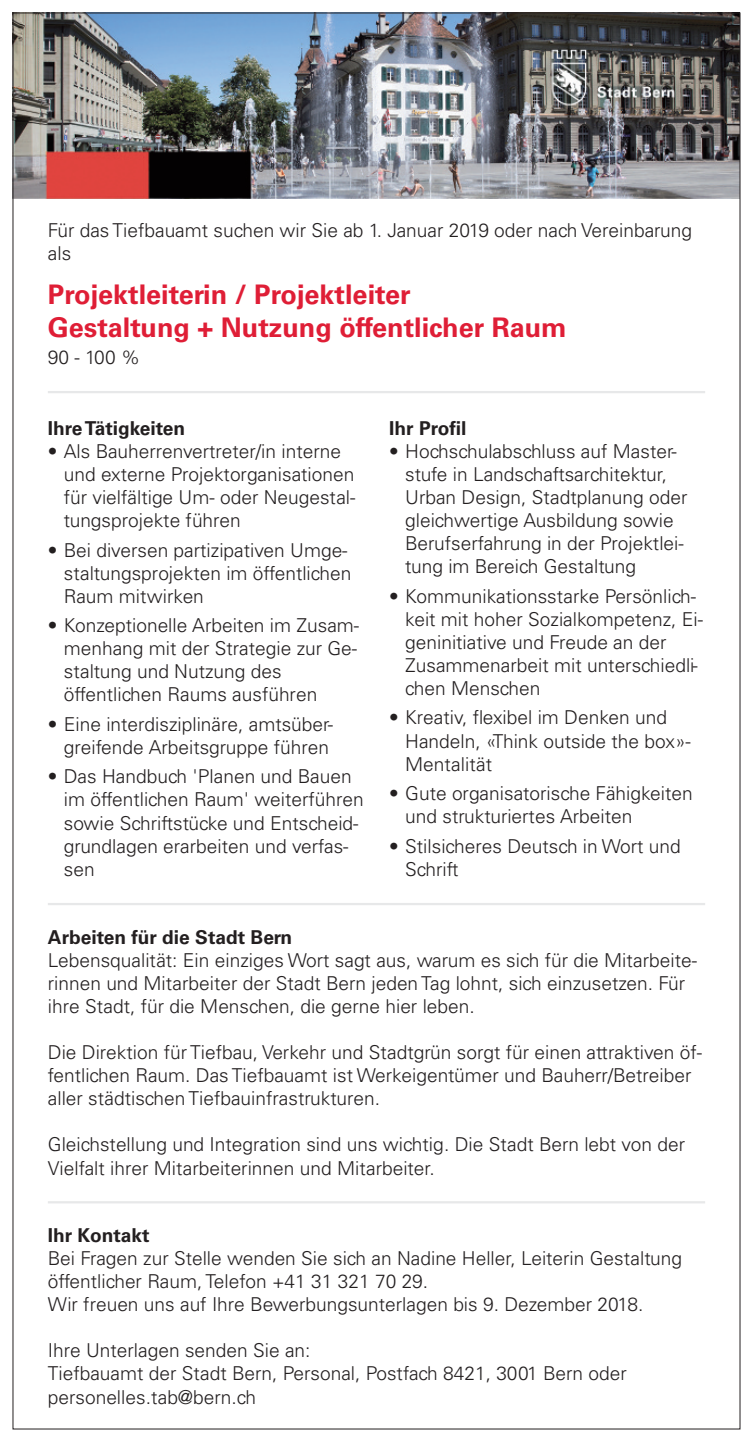
<style>
.page{position:relative;width:753px;height:1442px;background:#fff}
.page>*{position:absolute;margin:0;border:0;box-sizing:border-box;transform-origin:0 0}
.t1{font:700 27px/32.6px "Univers LT Std";color:#df1e36}
.t2{font:300 19.12px/22.9px "Univers LT Std";color:#231f20}
.t3{font:700 19.12px "Univers LT Std";color:#231f20}
</style>
<div class="page">
<img style="left:15px;top:15px;width:723px;height:183px">
<hr style="left:48px;top:391px;width:657px;height:2px;background:#e7e8e9">
<hr style="left:48px;top:903px;width:657px;height:2px;background:#e7e8e9">
<hr style="left:48px;top:1201px;width:657px;height:2px;background:#e7e8e9">
<p class="t2" style="left:48px;top:221px;width:645px">Für das Tiefbauamt suchen wir Sie ab 1. Januar 2019 oder nach Vereinbarung als</p>
<h1 class="t1" style="left:48px;top:281px;width:520px">Projektleiterin / Projektleiter<br>Gestaltung + Nutzung öffentlicher Raum</h1>
<p class="t2" style="left:48px;top:348px;width:94px">90 - 100 %</p>
<p class="t3" style="left:48px;top:421px;width:139px">IhreTätigkeiten</p>
<p class="t2" style="left:64px;top:441px;width:293px;text-indent:-16px">• Als Bauherrenvertreter/in interne und externe Projektorganisationen für vielfältige Um- oder Neugestal&shy;tungsprojekte führen</p>
<p class="t2" style="left:64px;top:540px;width:289px;text-indent:-16px">• Bei diversen partizipativen Umge&shy;staltungsprojekten im öffentlichen<br>Raum mitwirken</p>
<p class="t2" style="left:64px;top:615px;width:297px;text-indent:-16px">• Konzeptionelle Arbeiten im Zusam&shy;menhang mit der Strategie zur Ge&shy;staltung und Nutzung des öffentlichen Raums ausführen</p>
<p class="t2" style="left:48px;top:714px;width:287px;text-align:right">• Eine interdisziplinäre, amtsüber&shy;greifende Arbeitsgruppe führen</p>
<p class="t2" style="left:64px;top:767px;width:301px;text-indent:-16px">• Das Handbuch 'Planen und Bauen im öffentlichen Raum' weiterführen sowie Schriftstücke und Entscheid&shy;grundlagen erarbeiten und verfas&shy;sen</p>
<p class="t3" style="left:389px;top:421px;width:79px">Ihr Profil</p>
<p class="t2" style="left:405px;top:441px;width:284px;text-indent:-16px">• Hochschulabschluss auf Master&shy;stufe in Landschaftsarchitektur, Urban Design, Stadtplanung oder gleichwertige Ausbildung sowie Berufserfahrung in der Projektlei&shy;tung im Bereich Gestaltung</p>
<p class="t2" style="left:405px;top:586px;width:299px;text-indent:-16px">• Kommunikationsstarke Persönlich&shy;keit mit hoher Sozialkompetenz, Ei&shy;geninitiative und Freude an der<br>Zusammenarbeit mit unterschiedli&shy;chen Menschen</p>
<p class="t2" style="left:405px;top:708px;width:287px;text-indent:-16px">• Kreativ, flexibel im Denken und<br>Handeln, «Think outside the box»-<br>Mentalität</p>
<p class="t2" style="left:405px;top:783px;width:289px;text-indent:-16px">• Gute organisatorische Fähigkeiten und strukturiertes Arbeiten</p>
<p class="t2" style="left:405px;top:836px;width:277px;text-indent:-16px">• Stilsicheres Deutsch in Wort und<br>Schrift</p>
<p class="t3" style="left:48px;top:930px;width:246px">Arbeiten für die Stadt Bern</p>
<p class="t2" style="left:48px;top:950px;width:650px">Lebensqualität: Ein einziges Wort sagt aus, warum es sich für die Mitarbeite&shy;rinnen und Mitarbeiter der Stadt Bern jeden Tag lohnt, sich einzusetzen. Für ihre Stadt, für die Menschen, die gerne hier leben.</p>
<p class="t2" style="left:48px;top:1042px;width:656px">Die Direktion für Tiefbau, Verkehr und Stadtgrün sorgt für einen attraktiven öf&shy;fentlichen Raum. Das Tiefbauamt ist Werkeigentümer und Bauherr/Betreiber aller städtischen Tiefbauinfrastrukturen.</p>
<p class="t2" style="left:48px;top:1134px;width:638px">Gleichstellung und Integration sind uns wichtig. Die Stadt Bern lebt von der<br>Vielfalt ihrer Mitarbeiterinnen und Mitarbeiter.</p>
<p class="t3" style="left:48px;top:1228px;width:103px">Ihr Kontakt</p>
<p class="t2" style="left:48px;top:1248px;width:636px">Bei Fragen zur Stelle wenden Sie sich an Nadine Heller, Leiterin Gestaltung öffentlicher Raum, Telefon +41 31 321 70 29.<br>Wir freuen uns auf Ihre Bewerbungsunterlagen bis 9. Dezember 2018.</p>
<p class="t2" style="left:48px;top:1340px;width:580px">Ihre Unterlagen senden Sie an:<br>Tiefbauamt der Stadt Bern, Personal, Postfach 8421, 3001 Bern oder personelles.tab@bern.ch</p>
</div>
